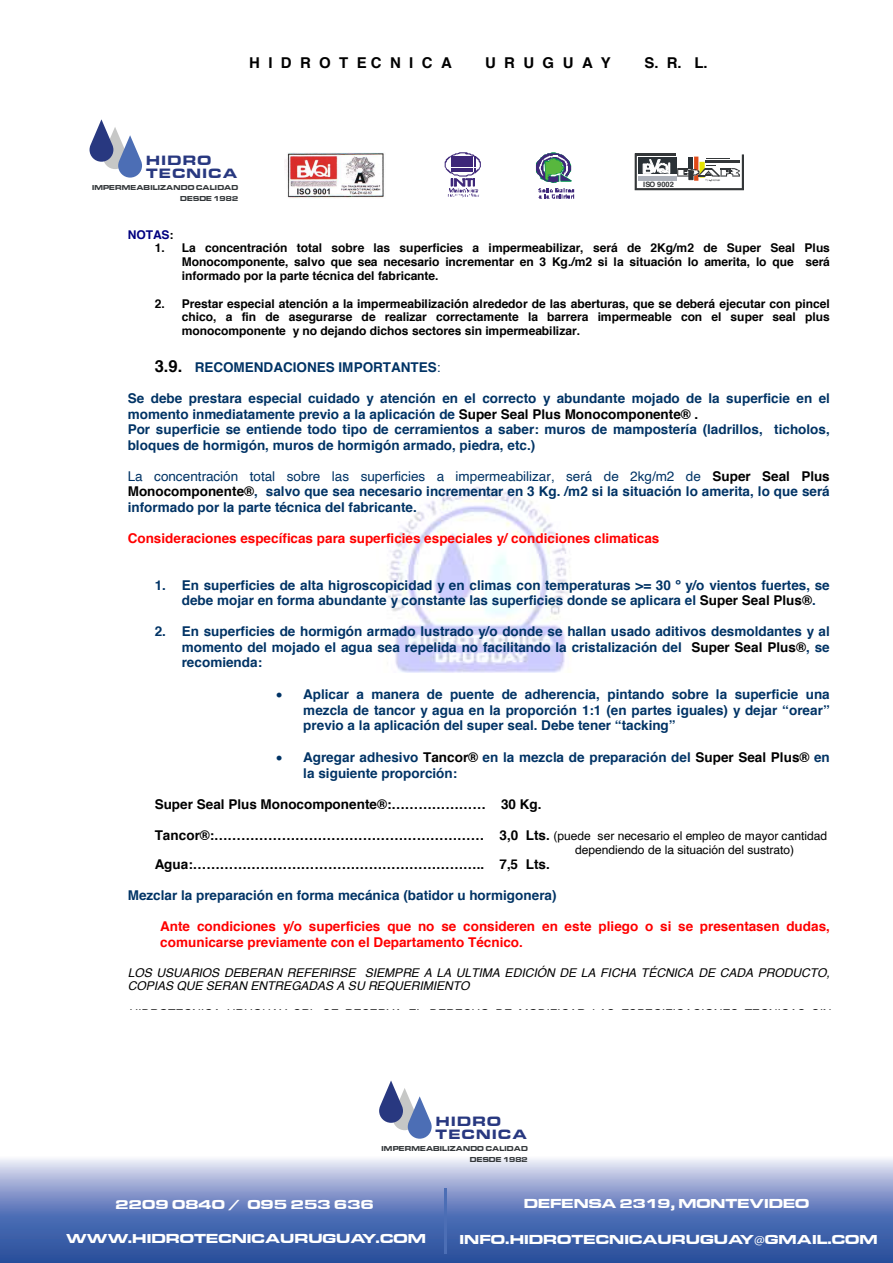
<style>
.page{position:relative;width:893px;height:1263px;background:#fff}
.page>*{position:absolute;margin:0;border:0;box-sizing:border-box;transform-origin:0 0}
.t1{font:700 15px "Helvetica";color:#000}
.t2{font:15px "Helvetica";color:#000}
.t3{font:700 expanded 14.1px/12.3px "Eurostile MN";letter-spacing:.105em;color:#283880}
.t4{font:700 13.5px/15.5px "Helvetica";letter-spacing:.005em;color:#003365}
.t5{font:700 13.5px/15.6px "Helvetica";letter-spacing:.005em;color:#f00}
.t6{font:700 13.5px "Helvetica";letter-spacing:.005em;color:#000}
.t7{font:700 expanded 13.5px "Eurostile MN";letter-spacing:.005em;color:#fff;scale:1.08 1}
.t8{font:700 expanded 13.5px "Eurostile MN";letter-spacing:.005em;color:#fff;scale:1.07 1}
.t9{font:700 expanded 13.5px "Eurostile MN";letter-spacing:.005em;color:#fff;scale:1.09 1}
.t10{font:700 12px/13.8px "Helvetica";letter-spacing:-.005em;color:#000;text-align:justify}
.t11{font:italic 12px/13.8px "Helvetica";letter-spacing:-.005em;color:#000}
.t12{font:12px/14.2px "Helvetica";letter-spacing:-.005em;color:#000}
.t13{font:700 12px "Helvetica";letter-spacing:-.005em;color:#000080}
.t14{font:700 expanded 7.35px/10.5px "Eurostile MN";letter-spacing:.025em;color:#34383b;text-align:right;scale:.92 1}
.t15{font:700 7.35px "Helvetica";letter-spacing:.015em;color:#343739}
.s1{color:#000}
.s2{font-size:16.5px;color:#000}
.s3{font-weight:400}
.s4{font-weight:700;font-size:13.5px}
.s5{font-family:"Myriad Pro";font-weight:400;font-stretch:normal}
</style>
<div class="page">
<img style="left:387px;top:478px;width:184px;height:195px">
<img style="left:285px;top:152px;width:99px;height:46px">
<svg style="left:444px;top:152px;width:37px;height:46px"></svg>
<svg style="left:536px;top:152px;width:38px;height:47px"></svg>
<svg style="left:634px;top:153px;width:110px;height:37px"></svg>
<svg style="left:0;top:1159px;width:892px;height:104px;background:#6e86bf"></svg>
<hr style="left:444px;top:1188px;width:3px;height:66px;background:#4c6eb5">
<svg style="left:379px;top:1080px;width:52px;height:59px"></svg>
<svg style="left:89px;top:119px;width:53px;height:59px"></svg>
<p class="t1" style="left:249px;top:50px;width:204px">H I D R O T E C N I C A</p>
<p class="t1" style="left:485px;top:50px;width:127px">U R U G U A Y</p>
<p class="t1" style="left:644px;top:50px;width:65px">S. R. L.</p>
<p class="t3" style="left:146px;top:155px;width:93px">HIDRO<br>TECNICA</p>
<p class="t14" style="left:92px;top:182px;width:160px">IMPERMEABILIZANDO CALIDAD<br>DESDE 1982</p>
<p class="t15" style="left:643px;top:179px;width:32px">ISO 9002</p>
<p class="t13" style="left:128px;top:225px;width:47px">NOTAS<span class="s1">:</span></p>
<p class="t10" style="left:182px;top:241px;width:649px;text-indent:-27px">1. La concentración total sobre las superficies a impermeabilizar, será de 2Kg/m2 de Super Seal Plus Monocomponente, salvo que sea necesario incrementar en 3 Kg./m2 si la situación lo amerita, lo que será informado por la parte técnica del fabricante.</p>
<p class="t10" style="left:182px;top:297px;width:649px;text-indent:-27px">2. Prestar especial atención a la impermeabilización alrededor de las aberturas, que se deberá ejecutar con pincel chico, a fin de asegurarse de realizar correctamente la barrera impermeable con el super seal plus monocomponente y no dejando dichos sectores sin impermeabilizar.</p>
<p class="t4" style="left:155px;top:360px;width:287px"><span class="s2">3.9.</span> RECOMENDACIONES IMPORTANTES<span class="s3">:</span></p>
<p class="t4" style="left:128px;top:391px;width:703px">Se debe prestara especial cuidado y atención en el correcto y abundante mojado de la superficie en el momento inmediatamente previo a la aplicación de <span class="s1">Super Seal Plus Monocomponente® .<br></span>Por superficie se entiende todo tipo de cerramientos a saber: muros de mampostería (ladrillos, ticholos, bloques de hormigón, muros de hormigón armado, piedra, etc.)</p>
<p class="t4" style="left:128px;top:469px;width:703px;text-align:justify"><span class="s3">La concentración total sobre las superficies a impermeabilizar, será de 2kg/m2 de</span> <span class="s1">Super Seal Plus Monocomponente®</span>, salvo que sea necesario incrementar en 3 Kg. /m2 si la situación lo amerita, lo que será informado por la parte técnica del fabricante.</p>
<p class="t5" style="left:128px;top:531px;width:533px">Consideraciones específicas para superficies especiales y/ condiciones climaticas</p>
<p class="t4" style="left:182px;top:577px;width:649px;text-indent:-27px">1. En superficies de alta higroscopicidad y en climas con temperaturas &gt;= 30 º y/o vientos fuertes, se debe mojar en forma abundante y constante las superficies donde se aplicara el <span class="s1">Super Seal Plus®</span>.</p>
<p class="t4" style="left:182px;top:624px;width:649px;text-align:justify;text-indent:-27px">2. En superficies de hormigón armado lustrado y/o donde se hallan usado aditivos desmoldantes y al momento del mojado el agua sea repelida no facilitando la cristalización del <span class="s1">Super Seal Plus®</span>, se recomienda:</p>
<p class="t4" style="left:303px;top:687px;width:528px;text-align:justify;text-indent:-27px">• Aplicar a manera de puente de adherencia, pintando sobre la superficie una mezcla de tancor y agua en la proporción 1:1 (en partes iguales) y dejar “orear” previo a la aplicación del super seal. Debe tener “tacking”</p>
<p class="t4" style="left:303px;top:750px;width:528px;text-indent:-27px">• Agregar adhesivo <span class="s1">Tancor®</span> en la mezcla de preparación del <span class="s1">Super Seal Plus®</span> en la siguiente proporción:</p>
<p class="t6" style="left:155px;top:793px;width:388px">Super Seal Plus Monocomponente®:………………… 30 Kg.</p>
<p class="t12" style="left:575px;top:829px;width:253px;text-indent:-420px"><span class="s4">Tancor®:…………………………………………………… 3,0 Lts.</span> (puede ser necesario el empleo de mayor cantidad dependiendo de la situación del sustrato)</p>
<p class="t6" style="left:155px;top:853px;width:396px">Agua:……………………………………………………….. 7,5 Lts.</p>
<p class="t4" style="left:128px;top:888px;width:430px">Mezclar la preparación en forma mecánica (batidor u hormigonera)</p>
<p class="t5" style="left:160px;top:919px;width:671px">Ante condiciones y/o superficies que no se consideren en este pliego o si se presentasen dudas, comunicarse previamente con el Departamento Técnico.</p>
<p class="t11" style="left:128px;top:966px;width:703px">LOS USUARIOS DEBERAN REFERIRSE SIEMPRE A LA ULTIMA EDICIÓN DE LA FICHA TÉCNICA DE CADA PRODUCTO,<br>COPIAS QUE SERAN ENTREGADAS A SU REQUERIMIENTO</p>
<p class="t11" style="left:128px;top:1007px;width:703px">HIDROTECNICA URUGUAY SRL SE RESERVA EL DERECHO DE MODIFICAR LAS ESPECIFICACIONES TECNICAS SIN</p>
<p class="t3" style="left:435px;top:1116px;width:93px">HIDRO<br>TECNICA</p>
<p class="t14" style="left:381px;top:1143px;width:160px">IMPERMEABILIZANDO CALIDAD<br>DESDE 1982</p>
<p class="t2" style="left:468px;top:1136px;width:10px">5</p>
<p class="t9" style="left:115px;top:1197px;width:239px">2209 0840 / 095 253 636</p>
<p class="t8" style="left:524px;top:1196px;width:268px">DEFENSA 2319, MONTEVIDEO</p>
<p class="t7" style="left:66px;top:1231px;width:335px">WWW.HIDROTECNICAURUGUAY.COM</p>
<p class="t7" style="left:459px;top:1232px;width:389px">INFO.HIDROTECNICAURUGUAY<span class="s5">@</span>GMAIL.COM</p>
</div>
